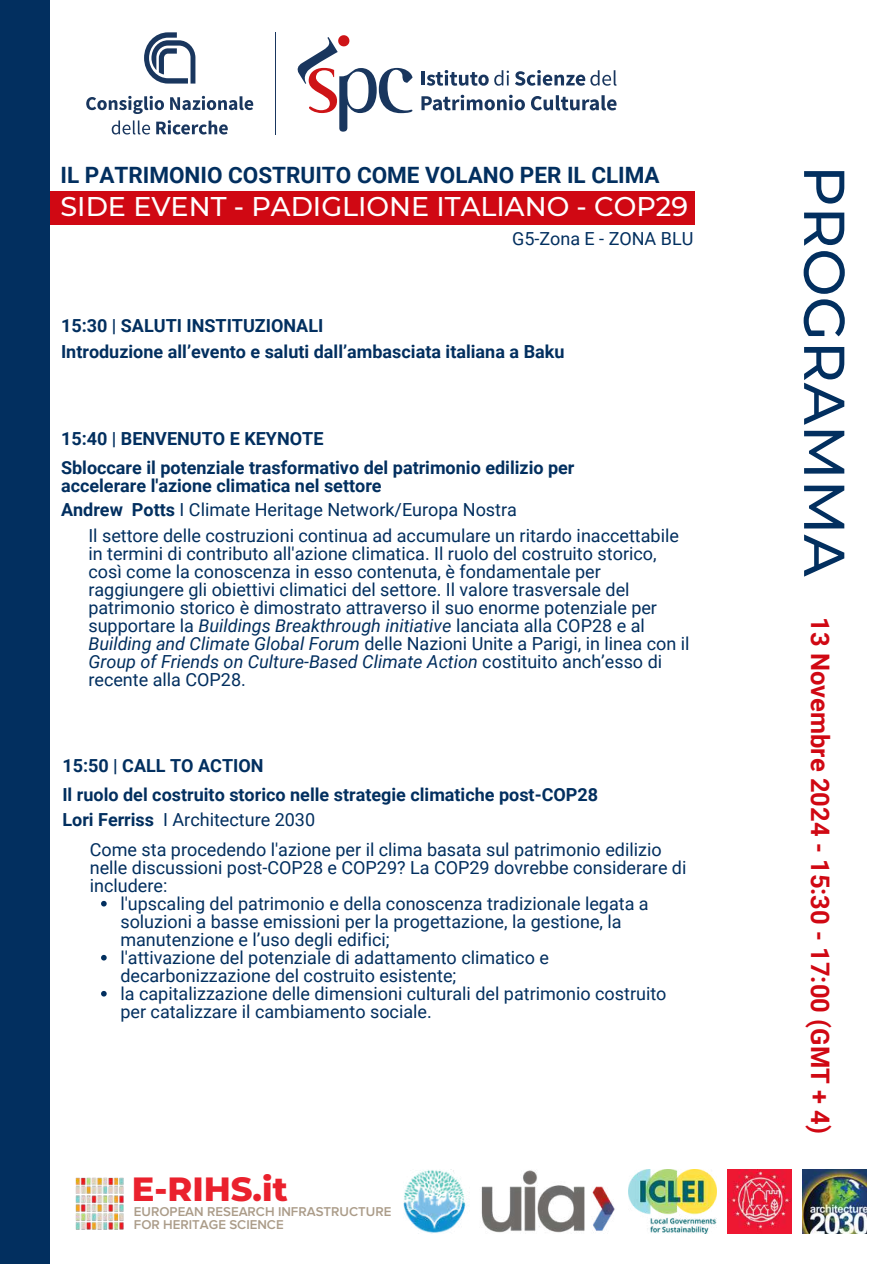
<style>
.page{position:relative;width:894px;height:1264px;background:#fff}
.page>*{position:absolute;margin:0;border:0;box-sizing:border-box;transform-origin:0 0}
.t1{font:500 57.45px "Montserrat";color:#022f5f}
.t2{font:800 33.6px "Montserrat";color:#ea212d}
.t3{font:500 27px "Montserrat";color:#fff}
.t4{font:700 25.5px "Roboto";color:#d00813}
.t5{font:700 22.5px "Roboto";color:#022f5f}
.t6{font:18px/18px "Roboto";color:#022f5f}
.t7{font:700 18px/18px "Roboto";color:#022f5f}
.t8{font:600 13.2px/13.2px "Proxima Nova";color:#ab9c89}
.s1{font-weight:700}
.s2{font-style:italic}
</style>
<div class="page">
<div style="left:0;top:191px;width:694px;height:33px;background:#d00813"></div>
<div style="left:0;top:0;width:49px;height:1263px;background:#022f5f"></div>
<hr style="left:275px;top:32px;width:1px;height:102px;background:#19365e">
<svg style="left:297px;top:35px;width:115px;height:97px"></svg>
<hr style="left:421px;top:71px;width:3px;height:14px;background:#19365e">
<svg style="left:426px;top:70px;width:62px;height:16px"></svg>
<svg style="left:494px;top:70px;width:122px;height:16px"></svg>
<svg style="left:421px;top:95px;width:104px;height:15px"></svg>
<svg style="left:531px;top:95px;width:85px;height:15px"></svg>
<svg style="left:144px;top:32px;width:51px;height:52px"></svg>
<svg style="left:86px;top:96px;width:78px;height:18px"></svg>
<svg style="left:170px;top:96px;width:83px;height:14px"></svg>
<svg style="left:156px;top:120px;width:72px;height:14px"></svg>
<svg style="left:112px;top:120px;width:38px;height:14px"></svg>
<img style="left:802px;top:1169px;width:64px;height:64px">
<img style="left:727px;top:1169px;width:64px;height:64px">
<img style="left:481px;top:1170px;width:134px;height:63px">
<img style="left:628px;top:1169px;width:87px;height:64px">
<img style="left:403px;top:1169px;width:64px;height:64px">
<img style="left:75px;top:1177px;width:49px;height:53px">
<svg style="left:101px;top:900px;width:6px;height:6px"></svg>
<svg style="left:101px;top:954px;width:6px;height:6px"></svg>
<svg style="left:101px;top:990px;width:6px;height:6px"></svg>
<p class="t5" style="left:60px;top:162px;width:600px">IL PATRIMONIO COSTRUITO COME VOLANO PER IL CLIMA</p>
<h1 class="t1" style="left:859px;top:165px;width:413px;rotate:90deg">PROGRAMMA</h1>
<h3 class="t3" style="left:60px;top:189px;width:629px">SIDE EVENT - PADIGLIONE ITALIANO - COP29</h3>
<p class="t6" style="left:512px;top:230px;width:183px">G5-Zona E - ZONA BLU</p>
<p class="t7" style="left:61px;top:317px;width:264px">15:30 | SALUTI INSTITUZIONALI</p>
<p class="t7" style="left:61px;top:343px;width:505px">Introduzione all’evento e saluti dall’ambasciata italiana a Baku</p>
<p class="t7" style="left:61px;top:429px;width:264px">15:40 | BENVENUTO E KEYNOTE</p>
<p class="t7" style="left:61px;top:458px;width:515px">Sbloccare il potenziale trasformativo del patrimonio edilizio per accelerare l'azione climatica nel settore</p>
<p class="t6" style="left:61px;top:500px;width:457px"><span class="s1">Andrew Potts</span> I Climate Heritage Network/Europa Nostra</p>
<p class="t6" style="left:88px;top:526px;width:602px">Il settore delle costruzioni continua ad accumulare un ritardo inaccettabile in termini di contributo all'azione climatica. Il ruolo del costruito storico, così come la conoscenza in esso contenuta, è fondamentale per raggiungere gli obiettivi climatici del settore. Il valore trasversale del patrimonio storico è dimostrato attraverso il suo enorme potenziale per supportare la <span class="s2">Buildings Breakthrough initiative</span> lanciata alla COP28 e al <span class="s2">Building and Climate Global Forum</span> delle Nazioni Unite a Parigi, in linea con il <span class="s2">Group of Friends on Culture-Based Climate Action</span> costituito anch’esso di recente alla COP28.</p>
<h3 class="t4" style="left:834px;top:617px;width:518px;rotate:90deg">13 Novembre 2024 - 15:30 - 17:00 (GMT + 4)</h3>
<p class="t7" style="left:62px;top:756px;width:203px">15:50 | CALL TO ACTION</p>
<p class="t7" style="left:62px;top:785px;width:537px">Il ruolo del costruito storico nelle strategie climatiche post-COP28</p>
<p class="t6" style="left:62px;top:811px;width:254px"><span class="s1">Lori Ferriss</span> I Architecture 2030</p>
<p class="t6" style="left:90px;top:840px;width:573px">Come sta procedendo l'azione per il clima basata sul patrimonio edilizio</p>
<p class="t6" style="left:90px;top:858px;width:598px">nelle discussioni post-COP28 e COP29? La COP29 dovrebbe considerare di</p>
<p class="t6" style="left:90px;top:876px;width:79px">includere:</p>
<p class="t6" style="left:120px;top:894px;width:529px">l'upscaling del patrimonio e della conoscenza tradizionale legata a</p>
<p class="t6" style="left:120px;top:912px;width:502px">soluzioni a basse emissioni per la progettazione, la gestione, la</p>
<p class="t6" style="left:120px;top:930px;width:270px">manutenzione e l’uso degli edifici;</p>
<p class="t6" style="left:120px;top:948px;width:430px">l'attivazione del potenziale di adattamento climatico e</p>
<p class="t6" style="left:120px;top:966px;width:337px">decarbonizzazione del costruito esistente;</p>
<p class="t6" style="left:120px;top:984px;width:547px">la capitalizzazione delle dimensioni culturali del patrimonio costruito</p>
<p class="t6" style="left:120px;top:1002px;width:313px">per catalizzare il cambiamento sociale.</p>
<h2 class="t2" style="left:132px;top:1168px;width:157px">E-RIHS.it</h2>
<p class="t8" style="left:134px;top:1205px;width:259px">EUROPEAN RESEARCH INFRASTRUCTURE<br>FOR HERITAGE SCIENCE</p>
</div>
